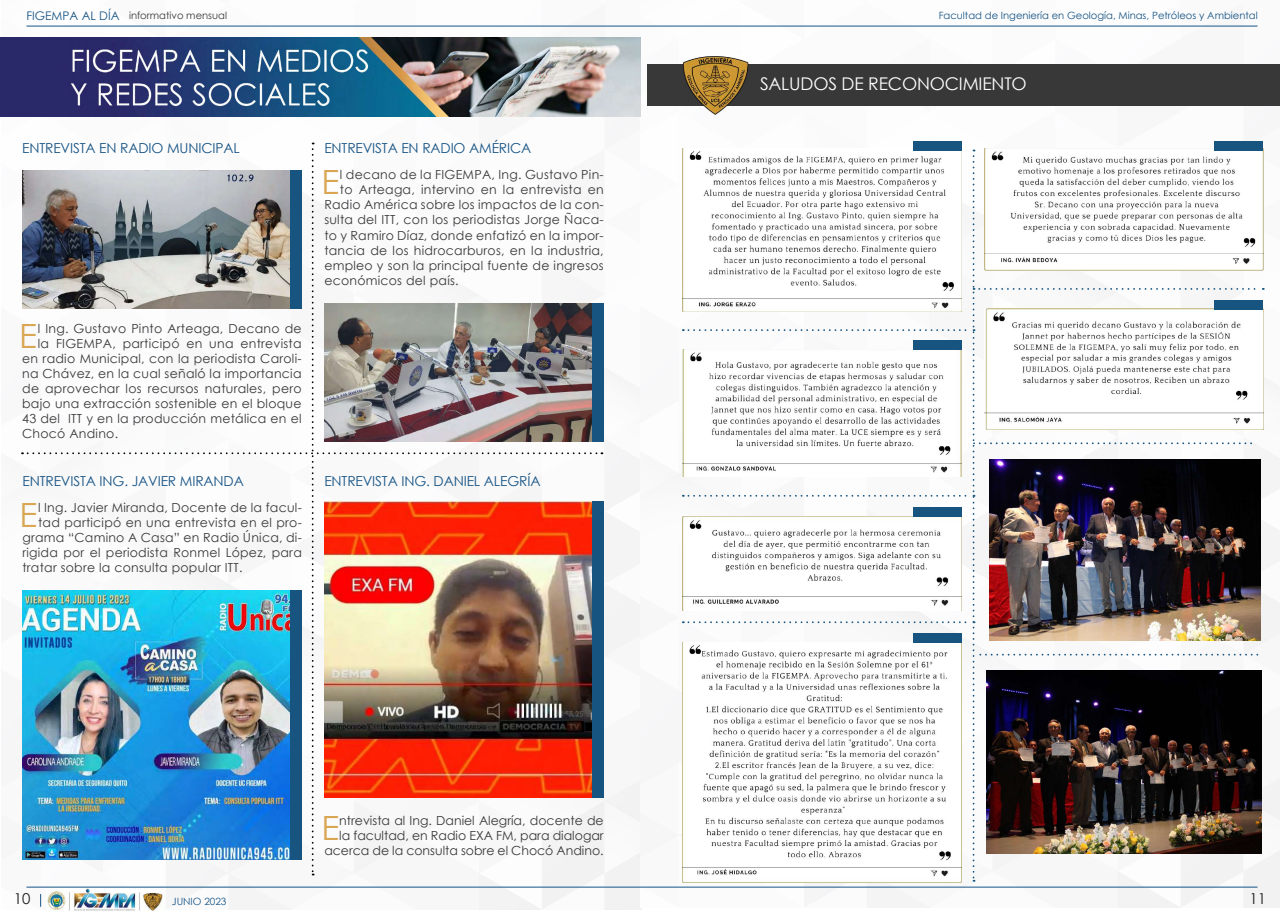
<style>
.page{position:relative;width:1280px;height:913px;background:#fff}
.page>*{position:absolute;margin:0;border:0;box-sizing:border-box;transform-origin:0 0}
.t1{font:33.38px "Century Gothic";color:#d9a654}
.t2{font:17.5px "Century Gothic";letter-spacing:-.01em;color:#fff}
.t3{font:15px "Century Gothic";color:#1d1d1d}
.t4{font:13.75px "Century Gothic";letter-spacing:-.01em;color:#175485}
.t5{font:12.5px "Century Gothic";letter-spacing:.02em;color:#383838}
.t6{font:12.5px/15px "Century Gothic";color:#383838;text-align:right}
.t7{font:10px "Century Gothic";color:#175485}
.t8{font:10px "Century Gothic";color:#383838}
.s1{font-size:11.88px;color:#175485}
</style>
<div class="page">
<img style="left:2px;top:25px;width:640px;height:884px">
<img style="left:640px;top:25px;width:640px;height:882px">
<img style="left:47px;top:888px;width:115px;height:23px">
<img style="left:1px;top:38px;width:640px;height:78px">
<img style="left:22px;top:142px;width:580px;height:733px">
<div style="left:290px;top:170px;width:11px;height:138px;background:#175480"></div>
<img style="left:324px;top:303px;width:268px;height:138px">
<div style="left:592px;top:303px;width:12px;height:138px;background:#175480"></div>
<div style="left:592px;top:501px;width:12px;height:297px;background:#175480"></div>
<div style="left:290px;top:590px;width:11px;height:269px;background:#175480"></div>
<svg style="left:40px;top:894px;width:1px;height:12px"></svg>
<hr style="left:26px;top:26px;width:1232px;height:1px;background:#175485">
<hr style="left:26px;top:886px;width:1232px;height:1px;background:#175485">
<div style="left:913px;top:141px;width:49px;height:9px;background:#175480"></div>
<div style="left:647px;top:64px;width:633px;height:41px;background:#383838"></div>
<div style="left:1215px;top:141px;width:48px;height:9px;background:#175480"></div>
<img style="left:682px;top:51px;width:66px;height:66px">
<svg style="left:683px;top:149px;width:581px;height:732px"></svg>
<p class="t8" style="left:26px;top:8px;width:202px"><span class="s1">FIGEMPA AL DÍA</span> informativo mensual</p>
<p class="t7" style="left:939px;top:9px;width:320px">Facultad de Ingeniería en Geología, Minas, Petróleos y Ambiental</p>
<p class="t4" style="left:22px;top:138px;width:219px">ENTREVISTA EN RADIO MUNICIPAL</p>
<p class="t4" style="left:324px;top:138px;width:208px">ENTREVISTA EN RADIO AMÉRICA</p>
<h1 class="t1" style="left:19px;top:312px;width:19px">E</h1>
<p class="t5" style="left:38px;top:319px;width:265px">l Ing. Gustavo Pinto Arteaga, Decano de</p>
<p class="t5" style="left:38px;top:334px;width:265px">la FIGEMPA, participó en una entrevista</p>
<p class="t5" style="left:22px;top:349px;width:281px">en radio Municipal, con la periodista Caroli-</p>
<p class="t5" style="left:22px;top:364px;width:281px">na Chávez, en la cual señaló la importancia</p>
<p class="t5" style="left:22px;top:379px;width:281px">de aprovechar los recursos naturales, pero</p>
<p class="t5" style="left:22px;top:394px;width:281px">bajo una extracción sostenible en el bloque</p>
<p class="t5" style="left:22px;top:409px;width:281px">43 del ITT y en la producción metálica en el</p>
<p class="t5" style="left:22px;top:424px;width:97px">Chocó Andino.</p>
<h1 class="t1" style="left:321px;top:159px;width:19px">E</h1>
<p class="t5" style="left:340px;top:166px;width:265px">l decano de la FIGEMPA, Ing. Gustavo Pin-</p>
<p class="t5" style="left:340px;top:181px;width:265px">to Arteaga, intervino en la entrevista en</p>
<p class="t5" style="left:324px;top:196px;width:281px">Radio América sobre los impactos de la con-</p>
<p class="t5" style="left:324px;top:211px;width:281px">sulta del ITT, con los periodistas Jorge Ñaca-</p>
<p class="t5" style="left:324px;top:226px;width:281px">to y Ramiro Díaz, donde enfatizó en la impor-</p>
<p class="t5" style="left:324px;top:241px;width:281px">tancia de los hidrocarburos, en la industria,</p>
<p class="t5" style="left:324px;top:256px;width:281px">empleo y son la principal fuente de ingresos</p>
<p class="t5" style="left:324px;top:271px;width:136px">económicos del país.</p>
<p class="t4" style="left:22px;top:471px;width:223px">ENTREVISTA ING. JAVIER MIRANDA</p>
<p class="t4" style="left:324px;top:471px;width:218px">ENTREVISTA ING. DANIEL ALEGRÍA</p>
<h1 class="t1" style="left:20px;top:491px;width:19px">E</h1>
<p class="t5" style="left:38px;top:499px;width:265px">l Ing. Javier Miranda, Docente de la facul-</p>
<p class="t5" style="left:38px;top:514px;width:265px">tad participó en una entrevista en el pro-</p>
<p class="t5" style="left:22px;top:529px;width:281px">grama “Camino A Casa” en Radio Única, di-</p>
<p class="t5" style="left:22px;top:544px;width:281px">rigida por el periodista Ronmel López, para</p>
<p class="t5" style="left:22px;top:559px;width:222px">tratar sobre la consulta popular ITT.</p>
<p class="t6" style="left:324px;top:813px;width:281px">ntrevista al Ing. Daniel Alegría, docente de<br>la facultad, en Radio EXA FM, para dialogar acerca de la consulta sobre el Chocó Andino.</p>
<h1 class="t1" style="left:321px;top:805px;width:19px">E</h1>
<h2 class="t2" style="left:760px;top:72px;width:268px">SALUDOS DE RECONOCIMIENTO</h2>
<p class="t3" style="left:14px;top:888px;width:18px">10</p>
<p class="t3" style="left:1249px;top:888px;width:18px">11</p>
<p class="t7" style="left:172px;top:894px;width:56px">JUNIO 2023</p>
</div>
